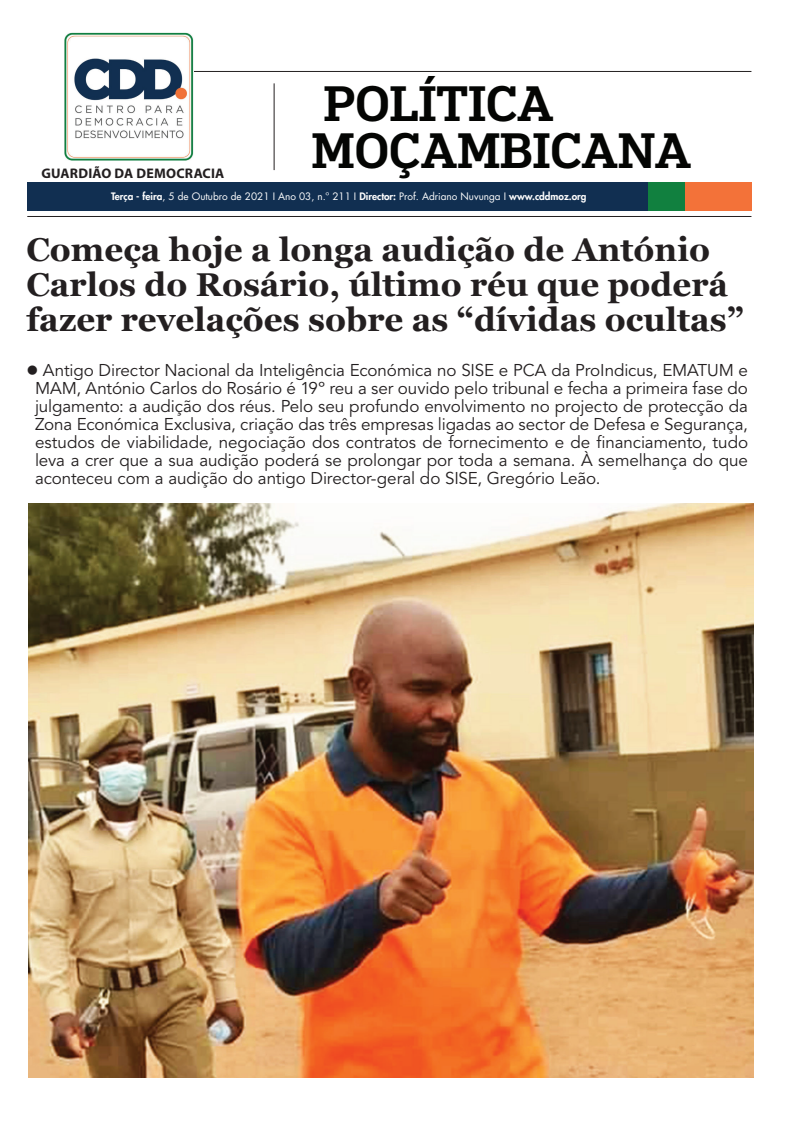
<style>
.page{position:relative;width:794px;height:1134px;background:#fff}
.page>*{position:absolute;margin:0;border:0;box-sizing:border-box;transform-origin:0 0}
.t1{font:500 47px "Popular";color:#040503}
.t2{font:700 33px/35px "Georgia";color:#231f20}
.t3{font:17px/18px "Avenir LT Std";letter-spacing:-.005em;color:#231f20;text-align:justify}
.t4{font:700 13.9px "Myriad Pro";letter-spacing:.015em;color:#231f20}
.t5{font:10px "Futura LT";color:#fff}
.s1{font-weight:800}
</style>
<div class="page">
<div style="left:27px;top:182px;width:724px;height:29px;background:#112f51"></div>
<hr style="left:82px;top:71px;width:669px;height:1px;background:#231f20">
<hr style="left:27px;top:216px;width:724px;height:1px;background:#231f20">
<div style="left:648px;top:182px;width:103px;height:29px;background:#f37239"></div>
<div style="left:648px;top:182px;width:37px;height:29px;background:#11803f"></div>
<hr style="left:274px;top:83px;width:1px;height:87px;background:#231f20">
<img style="left:65px;top:32px;width:128px;height:128px">
<img style="left:29px;top:504px;width:724px;height:573px">
<h1 class="t1" style="left:324px;top:72px;width:232px">POLÍTICA</h1>
<h1 class="t1" style="left:312px;top:119px;width:381px">MOÇAMBICANA</h1>
<p class="t5" style="left:111px;top:190px;width:477px"><span class="s1">Terça - feira</span>, 5 de Outubro de 2021 I Ano 03, n.º 211 I <span class="s1">Director:</span> Prof. Adriano Nuvunga I <span class="s1">www.cddmoz.org</span></p>
<h2 class="t2" style="left:26px;top:232px;width:719px">Começa hoje a longa audição de António<br>Carlos do Rosário, último réu que poderá fazer revelações sobre as “dívidas ocultas”</h2>
<p class="t3" style="left:35px;top:362px;width:714px;text-indent:-9px">● Antigo Director Nacional da Inteligência Económica no SISE e PCA da ProIndicus, EMATUM e MAM, António Carlos do Rosário é 19º reu a ser ouvido pelo tribunal e fecha a primeira fase do julgamento: a audição dos réus. Pelo seu profundo envolvimento no projecto de protecção da Zona Económica Exclusiva, criação das três empresas ligadas ao sector de Defesa e Segurança, estudos de viabilidade, negociação dos contratos de fornecimento e de financiamento, tudo leva a crer que a sua audição poderá se prolongar por toda a semana. À semelhança do que aconteceu com a audição do antigo Director-geral do SISE, Gregório Leão.</p>
<p class="t4" style="left:41px;top:164px;width:184px">GUARDIÃO DA DEMOCRACIA</p>
</div>
